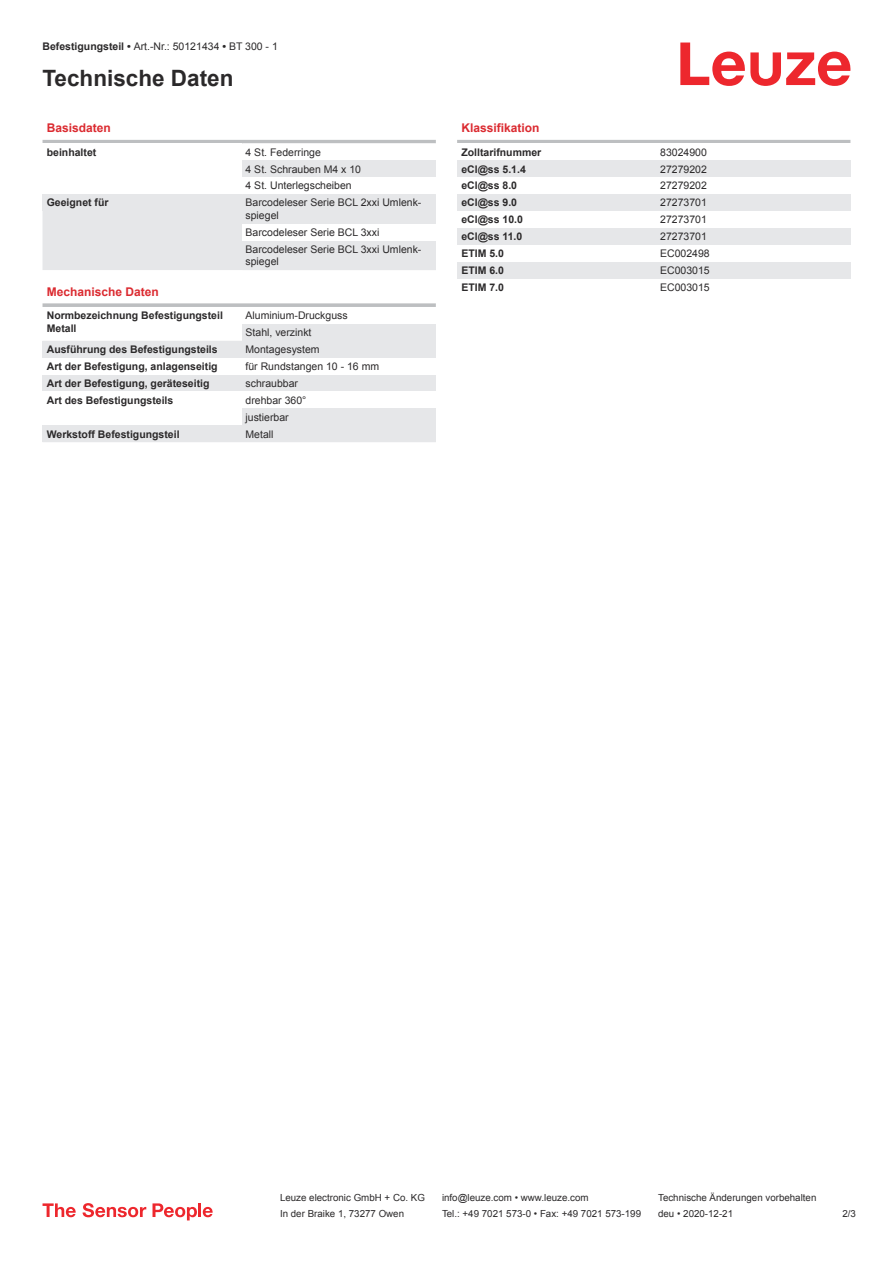
<style>
.page{position:relative;width:893px;height:1263px;background:#fff}
.page>*{position:absolute;margin:0;border:0;box-sizing:border-box;transform-origin:0 0}
.t1{font:700 22.5px "Arial";color:#2b292a}
.t2{font:700 12px "Arial";color:#db2a30}
.t3{font:10.5px/17px "Arial";color:#2b292a}
.t4{font:700 10.5px/12.6px "Arial";color:#2b292a}
.t5{font:9.75px "Arial";color:#2b292a}
.s1{font-weight:700}
</style>
<div class="page">
<svg style="left:680px;top:43px;width:170px;height:43px"></svg>
<div style="left:43px;top:211px;width:199px;height:59px;background:#e6e7e9"></div>
<hr style="left:43px;top:140px;width:393px;height:3px;background:#bdbfc1">
<div style="left:43px;top:194px;width:199px;height:17px;background:#e6e7e9"></div>
<svg style="left:242px;top:143px;width:194px;height:127px"></svg>
<div style="left:242px;top:224px;width:194px;height:17px;background:#fff"></div>
<svg style="left:43px;top:303px;width:393px;height:4px;background:#c3c5c7"></svg>
<div style="left:242px;top:324px;width:194px;height:17px;background:#e6e7e9"></div>
<div style="left:43px;top:341px;width:199px;height:17px;background:#e6e7e9"></div>
<div style="left:242px;top:341px;width:194px;height:17px;background:#e6e7e9"></div>
<div style="left:43px;top:375px;width:199px;height:16px;background:#e6e7e9"></div>
<div style="left:242px;top:375px;width:194px;height:16px;background:#e6e7e9"></div>
<div style="left:242px;top:408px;width:194px;height:17px;background:#e6e7e9"></div>
<div style="left:43px;top:425px;width:199px;height:17px;background:#e6e7e9"></div>
<div style="left:242px;top:425px;width:194px;height:17px;background:#e6e7e9"></div>
<hr style="left:457px;top:140px;width:393px;height:3px;background:#bdbfc1">
<div style="left:457px;top:160px;width:200px;height:17px;background:#e6e7e9"></div>
<div style="left:657px;top:160px;width:193px;height:17px;background:#e6e7e9"></div>
<div style="left:457px;top:194px;width:200px;height:17px;background:#e6e7e9"></div>
<div style="left:657px;top:194px;width:193px;height:17px;background:#e6e7e9"></div>
<div style="left:457px;top:228px;width:200px;height:17px;background:#e6e7e9"></div>
<div style="left:657px;top:228px;width:193px;height:17px;background:#e6e7e9"></div>
<div style="left:457px;top:262px;width:200px;height:17px;background:#e6e7e9"></div>
<div style="left:657px;top:262px;width:193px;height:17px;background:#e6e7e9"></div>
<svg style="left:43px;top:1203px;width:33px;height:14px"></svg>
<svg style="left:83px;top:1203px;width:63px;height:14px"></svg>
<svg style="left:153px;top:1203px;width:44px;height:17px"></svg>
<hr style="left:198px;top:1203px;width:3px;height:14px;background:#ed272d">
<svg style="left:203px;top:1207px;width:10px;height:10px"></svg>
<p class="t3" style="left:43px;top:39px;width:237px"><span class="s1">Befestigungsteil •</span> Art.-Nr.: 50121434 <span class="s1">•</span> BT 300 - 1</p>
<h1 class="t1" style="left:43px;top:70px;width:192px">Technische Daten</h1>
<p class="t2" style="left:47px;top:123px;width:66px">Basisdaten</p>
<p class="t4" style="left:47px;top:147px;width:51px">beinhaltet</p>
<p class="t3" style="left:246px;top:144px;width:117px">4 St. Federringe<br>4 St. Schrauben M4 x 10<br>4 St. Unterlegscheiben</p>
<p class="t4" style="left:47px;top:197px;width:63px">Geeignet für</p>
<p class="t3" style="left:246px;top:197px;width:177px;line-height:12.6px">Barcodeleser Serie BCL 2xxi Umlenk&shy;spiegel</p>
<p class="t3" style="left:246px;top:225px;width:177px">Barcodeleser Serie BCL 3xxi<br>Barcodeleser Serie BCL 3xxi Umlenk-</p>
<p class="t3" style="left:246px;top:254px;width:35px">spiegel</p>
<p class="t2" style="left:47px;top:287px;width:114px">Mechanische Daten</p>
<p class="t4" style="left:47px;top:310px;width:178px">Normbezeichnung Befestigungsteil<br>Metall</p>
<p class="t3" style="left:246px;top:308px;width:104px">Aluminium-Druckguss<br>Stahl, verzinkt</p>
<p class="t4" style="left:47px;top:344px;width:172px">Ausführung des Befestigungsteils</p>
<p class="t3" style="left:246px;top:342px;width:76px">Montagesystem</p>
<p class="t4" style="left:47px;top:361px;width:172px">Art der Befestigung, anlagenseitig</p>
<p class="t3" style="left:246px;top:359px;width:135px">für Rundstangen 10 - 16 mm</p>
<p class="t4" style="left:47px;top:378px;width:164px">Art der Befestigung, geräteseitig</p>
<p class="t3" style="left:246px;top:376px;width:54px">schraubbar</p>
<p class="t4" style="left:47px;top:395px;width:128px">Art des Befestigungsteils</p>
<p class="t3" style="left:246px;top:392px;width:62px">drehbar 360° justierbar</p>
<p class="t4" style="left:47px;top:428px;width:134px">Werkstoff Befestigungsteil</p>
<p class="t3" style="left:246px;top:426px;width:30px">Metall</p>
<p class="t2" style="left:461px;top:123px;width:80px">Klassifikation</p>
<p class="t4" style="left:461px;top:147px;width:81px">Zolltarifnummer</p>
<p class="t3" style="left:660px;top:144px;width:48px">83024900</p>
<p class="t4" style="left:461px;top:164px;width:66px">eCl@ss 5.1.4</p>
<p class="t3" style="left:660px;top:161px;width:48px">27279202</p>
<p class="t4" style="left:461px;top:180px;width:57px">eCl@ss 8.0</p>
<p class="t3" style="left:660px;top:178px;width:48px">27279202</p>
<p class="t4" style="left:461px;top:197px;width:57px">eCl@ss 9.0</p>
<p class="t3" style="left:660px;top:195px;width:48px">27273701</p>
<p class="t4" style="left:461px;top:214px;width:63px">eCl@ss 10.0</p>
<p class="t3" style="left:660px;top:212px;width:48px">27273701</p>
<p class="t4" style="left:461px;top:231px;width:63px">eCl@ss 11.0</p>
<p class="t3" style="left:660px;top:229px;width:48px">27273701</p>
<p class="t4" style="left:461px;top:248px;width:44px">ETIM 5.0</p>
<p class="t3" style="left:660px;top:246px;width:51px">EC002498</p>
<p class="t4" style="left:461px;top:265px;width:44px">ETIM 6.0</p>
<p class="t3" style="left:660px;top:263px;width:51px">EC003015</p>
<p class="t4" style="left:461px;top:282px;width:44px">ETIM 7.0</p>
<p class="t3" style="left:660px;top:280px;width:51px">EC003015</p>
<p class="t5" style="left:280px;top:1194px;width:146px">Leuze electronic GmbH + Co. KG</p>
<p class="t5" style="left:442px;top:1194px;width:148px">info@leuze.com • www.leuze.com</p>
<p class="t5" style="left:658px;top:1194px;width:160px">Technische Änderungen vorbehalten</p>
<p class="t5" style="left:280px;top:1210px;width:126px">In der Braike 1, 73277 Owen</p>
<p class="t5" style="left:442px;top:1210px;width:201px">Tel.: +49 7021 573-0 • Fax: +49 7021 573-199</p>
<p class="t5" style="left:658px;top:1210px;width:76px">deu • 2020-12-21</p>
<p class="t5" style="left:842px;top:1210px;width:15px">2 /3</p>
</div>
